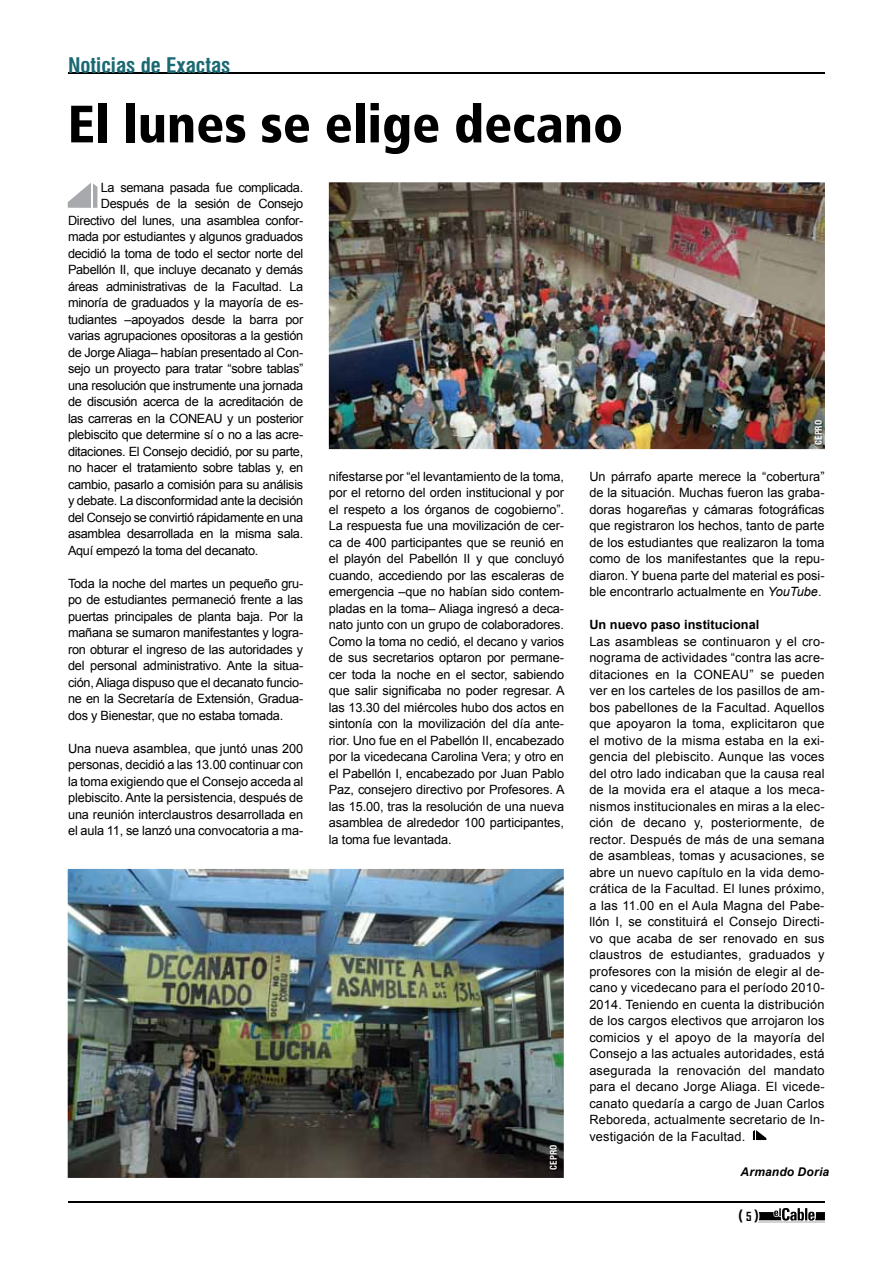
<style>
.page{position:relative;width:893px;height:1263px;background:#fff}
.page>*{position:absolute;margin:0;border:0;box-sizing:border-box;transform-origin:0 0}
.t1{font:900 condensed 52.5px "Frutiger";color:#000}
.t2{font:700 condensed 21px "Swiss 721 BT";color:#1a6973}
.t3{font:700 15px "Agency FB";color:#000}
.t4{font:12.75px/16.5px "Arial";letter-spacing:-.025em;color:#000;text-align:justify}
.t5{font:700 12.75px "Arial";color:#000}
.t6{font:italic 700 12px "Arial";letter-spacing:.015em;color:#000}
.t7{font:700 condensed 9px "Swiss 721 BT";color:#fff}
.s1{font-style:italic}
.s2{font-size:12px}
</style>
<div class="page">
<hr style="left:68px;top:1202px;width:757px;height:1px;background:#000">
<hr style="left:68px;top:73px;width:757px;height:1px;background:#000">
<svg style="left:758px;top:1208px;width:67px;height:15px"></svg>
<img style="left:68px;top:869px;width:496px;height:309px">
<img style="left:329px;top:182px;width:496px;height:267px">
<svg style="left:68px;top:183px;width:29px;height:25px"></svg>
<svg style="left:753px;top:1130px;width:13px;height:11px"></svg>
<img style="left:550px;top:1145px;width:8px;height:26px">
<img style="left:815px;top:420px;width:9px;height:26px">
<h2 class="t2" style="left:68px;top:52px;width:164px">Noticias de Exactas</h2>
<h1 class="t1" style="left:68px;top:93px;width:557px">El lunes se elige decano</h1>
<p class="t4" style="left:101px;top:179px;width:204px">La semana pasada fue complicada.</p>
<p class="t4" style="left:101px;top:195px;width:204px">Después de la sesión de Consejo</p>
<p class="t4" style="left:68px;top:212px;width:237px">Directivo del lunes, una asamblea confor-</p>
<p class="t4" style="left:68px;top:228px;width:237px">mada por estudiantes y algunos graduados</p>
<p class="t4" style="left:68px;top:245px;width:237px">decidió la toma de todo el sector norte del</p>
<p class="t4" style="left:68px;top:261px;width:237px">Pabellón II, que incluye decanato y demás</p>
<p class="t4" style="left:68px;top:278px;width:237px">áreas administrativas de la Facultad. La</p>
<p class="t4" style="left:68px;top:294px;width:237px">minoría de graduados y la mayoría de es-</p>
<p class="t4" style="left:68px;top:311px;width:237px">tudiantes –apoyados desde la barra por</p>
<p class="t4" style="left:68px;top:327px;width:237px">varias agrupaciones opositoras a la gestión</p>
<p class="t4" style="left:68px;top:344px;width:237px">de Jorge Aliaga– habían presentado al Con-</p>
<p class="t4" style="left:68px;top:360px;width:237px">sejo un proyecto para tratar “sobre tablas”</p>
<p class="t4" style="left:68px;top:377px;width:237px">una resolución que instrumente una jornada</p>
<p class="t4" style="left:68px;top:393px;width:237px">de discusión acerca de la acreditación de</p>
<p class="t4" style="left:68px;top:410px;width:237px">las carreras en la CONEAU y un posterior</p>
<p class="t4" style="left:68px;top:426px;width:237px">plebiscito que determine sí o no a las acre-</p>
<p class="t4" style="left:68px;top:443px;width:237px">ditaciones. El Consejo decidió, por su parte,</p>
<p class="t4" style="left:68px;top:459px;width:237px">no hacer el tratamiento sobre tablas y, en</p>
<p class="t4" style="left:68px;top:476px;width:237px">cambio, pasarlo a comisión para su análisis</p>
<p class="t4" style="left:68px;top:492px;width:237px">y debate. La disconformidad ante la decisión</p>
<p class="t4" style="left:68px;top:509px;width:237px">del Consejo se convirtió rápidamente en una</p>
<p class="t4" style="left:68px;top:525px;width:237px">asamblea desarrollada en la misma sala.</p>
<p class="t4" style="left:68px;top:542px;width:192px">Aquí empezó la toma del decanato.</p>
<p class="t4" style="left:68px;top:575px;width:237px">Toda la noche del martes un pequeño gru&shy;po de estudiantes permaneció frente a las puertas principales de planta baja. Por la mañana se sumaron manifestantes y logra&shy;ron obturar el ingreso de las autoridades y del personal administrativo. Ante la situa&shy;ción, Aliaga dispuso que el decanato funcio&shy;ne en la Secretaría de Extensión, Gradua&shy;dos y Bienestar, que no estaba tomada.</p>
<p class="t4" style="left:68px;top:740px;width:237px">Una nueva asamblea, que juntó unas 200 personas, decidió a las 13.00 continuar con la toma exigiendo que el Consejo acceda al plebiscito. Ante la persistencia, después de una reunión interclaustros desarrollada en el aula 11, se lanzó una convocatoria a ma-</p>
<p class="t7" style="left:813px;top:445px;width:26px;rotate:-90deg">CEPRO</p>
<p class="t4" style="left:329px;top:468px;width:237px">nifestarse por “el levantamiento de la toma, por el retorno del orden institucional y por el respeto a los órganos de cogobierno”.<br>La respuesta fue una movilización de cer&shy;ca de 400 participantes que se reunió en el playón del Pabellón II y que concluyó cuando, accediendo por las escaleras de emergencia –que no habían sido contem&shy;pladas en la toma– Aliaga ingresó a deca&shy;nato junto con un grupo de colaboradores.<br>Como la toma no cedió, el decano y varios de sus secretarios optaron por permane&shy;cer toda la noche en el sector, sabiendo que salir significaba no poder regresar. A las 13.30 del miércoles hubo dos actos en sintonía con la movilización del día ante&shy;rior. Uno fue en el Pabellón II, encabezado por la vicedecana Carolina Vera; y otro en el Pabellón I, encabezado por Juan Pablo Paz, consejero directivo por Profesores. A las 15.00, tras la resolución de una nueva asamblea de alrededor 100 participantes, la toma fue levantada.</p>
<p class="t4" style="left:589px;top:468px;width:237px">Un párrafo aparte merece la “cobertura” de la situación. Muchas fueron las graba&shy;doras hogareñas y cámaras fotográficas que registraron los hechos, tanto de parte de los estudiantes que realizaron la toma como de los manifestantes que la repu&shy;diaron. Y buena parte del material es posi&shy;ble encontrarlo actualmente en <span class="s1">YouTube</span>.</p>
<p class="t5" style="left:589px;top:616px;width:172px">Un nuevo paso institucional</p>
<p class="t4" style="left:589px;top:633px;width:237px">Las asambleas se continuaron y el cro&shy;nograma de actividades “contra las acre&shy;ditaciones en la CONEAU” se pueden ver en los carteles de los pasillos de am&shy;bos pabellones de la Facultad. Aquellos que apoyaron la toma, explicitaron que el motivo de la misma estaba en la exi&shy;gencia del plebiscito. Aunque las voces del otro lado indicaban que la causa real de la movida era el ataque a los meca&shy;nismos institucionales en miras a la elec&shy;ción de decano y, posteriormente, de rector. Después de más de una semana de asambleas, tomas y acusaciones, se abre un nuevo capítulo en la vida demo&shy;crática de la Facultad. El lunes próximo, a las 11.00 en el Aula Magna del Pabe&shy;llón I, se constituirá el Consejo Directi&shy;vo que acaba de ser renovado en sus claustros de estudiantes, graduados y profesores con la misión de elegir al de&shy;cano y vicedecano para el período 2010- 2014. Teniendo en cuenta la distribución de los cargos electivos que arrojaron los comicios y el apoyo de la mayoría del Consejo a las actuales autoridades, está asegurada la renovación del mandato para el decano Jorge Aliaga. El vicede&shy;canato quedaría a cargo de Juan Carlos Reboreda, actualmente secretario de In&shy;vestigación de la Facultad.</p>
<p class="t6" style="left:740px;top:1164px;width:90px">Armando Doria</p>
<p class="t7" style="left:548px;top:1170px;width:26px;rotate:-90deg">CEPRO</p>
<p class="t3" style="left:738px;top:1206px;width:22px">( <span class="s2">5</span> )</p>
</div>
